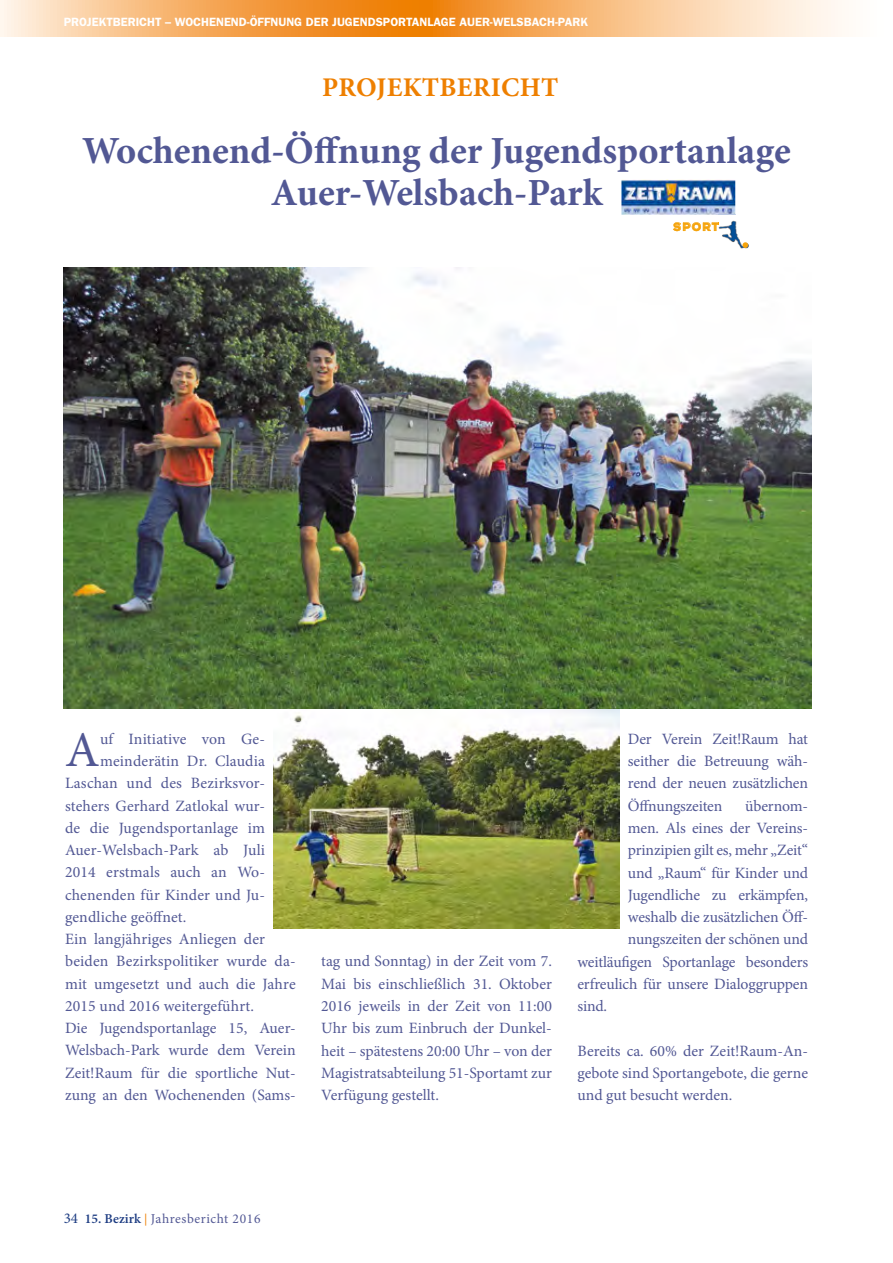
<style>
.page{position:relative;width:893px;height:1263px;background:#fff}
.page>*{position:absolute;margin:0;border:0;box-sizing:border-box;transform-origin:0 0}
.t1{font:49.95px "Minion Pro";color:#525894}
.t2{font:700 38.4px/41.8px "Minion Pro";color:#525894;text-align:center}
.t3{font:700 27px "Minion Pro";letter-spacing:.01em;color:#ee7f00}
.t4{font:15.75px/22.2px "Minion Pro";color:#525894;text-align:justify}
.t5{font:13.5px "Minion Pro";letter-spacing:.04em;color:#525894}
.t6{font:700 13.05px "Bonn";color:#f5a30b}
.t7{font:600 12px "ITC Franklin Gothic Std";color:#fff}
.s1{font-size:15px;color:#1d3c82}
.s2{font-weight:600;color:#1d3c82}
.s3{font-family:"Helvetica Neue";font-size:12px;color:#ee7f00}
</style>
<div class="page">
<img style="left:720px;top:220px;width:29px;height:29px">
<img style="left:621px;top:179px;width:114px;height:36px">
<svg style="left:719px;top:214px;width:16px;height:1px"></svg>
<svg style="left:673px;top:222px;width:47px;height:9px"></svg>
<svg style="left:742px;top:242px;width:6px;height:6px"></svg>
<svg style="left:0;top:0;width:845px;height:36px;background:#f7b876"></svg>
<img style="left:274px;top:709px;width:345px;height:219px">
<img style="left:64px;top:268px;width:748px;height:441px">
<p class="t7" style="left:64px;top:14px;width:526px">PROJEKTBERICHT – WOCHENEND-ÖFFNUNG DER JUGENDSPORTANLAGE AUER-WELSBACH-PARK</p>
<h3 class="t3" style="left:322px;top:69px;width:238px">PROJEKTBERICHT</h3>
<h2 class="t2" style="left:82px;top:129px;width:710px">Wochenend-Öffnung der Jugendsportanlage<br>Auer-Welsbach-Park</h2>
<p class="t6" style="left:673px;top:220px;width:47px">S P O R T</p>
<h1 class="t1" style="left:65px;top:717px;width:36px">A</h1>
<p class="t4" style="left:100px;top:728px;width:166px">uf Initiative von Ge-</p>
<p class="t4" style="left:100px;top:750px;width:166px">meinderätin Dr. Claudia</p>
<p class="t4" style="left:65px;top:772px;width:202px">Laschan und des Bezirksvor-</p>
<p class="t4" style="left:65px;top:794px;width:202px">stehers Gerhard Zatlokal wur-</p>
<p class="t4" style="left:65px;top:817px;width:202px">de die Jugendsportanlage im</p>
<p class="t4" style="left:65px;top:839px;width:202px">Auer-Welsbach-Park ab Juli</p>
<p class="t4" style="left:65px;top:861px;width:201px">2014 erstmals auch an Wo-</p>
<p class="t4" style="left:65px;top:883px;width:202px">chenenden für Kinder und Ju-</p>
<p class="t4" style="left:65px;top:906px;width:123px">gendliche geöffnet.</p>
<p class="t4" style="left:65px;top:928px;width:201px">Ein langjähriges Anliegen der</p>
<p class="t4" style="left:65px;top:950px;width:232px">beiden Bezirkspolitiker wurde da-</p>
<p class="t4" style="left:65px;top:973px;width:232px">mit umgesetzt und auch die Jahre</p>
<p class="t4" style="left:65px;top:995px;width:191px">2015 und 2016 weitergeführt.</p>
<p class="t4" style="left:65px;top:1017px;width:232px">Die Jugendsportanlage 15, Auer-</p>
<p class="t4" style="left:65px;top:1039px;width:232px">Welsbach-Park wurde dem Verein</p>
<p class="t4" style="left:65px;top:1062px;width:232px">Zeit!Raum für die sportliche Nut-</p>
<p class="t4" style="left:65px;top:1084px;width:232px">zung an den Wochenenden (Sams-</p>
<p class="t4" style="left:321px;top:950px;width:232px">tag und Sonntag) in der Zeit vom 7.<br>Mai bis einschließlich 31. Oktober 2016 jeweils in der Zeit von 11:00<br>Uhr bis zum Einbruch der Dunkel&shy;heit – spätestens 20:00 Uhr – von der Magistratsabteilung 51-Sportamt zur Verfügung gestellt.</p>
<p class="t4" style="left:628px;top:728px;width:182px">Der Verein Zeit!Raum hat seither die Betreuung wäh&shy;rend der neuen zusätzlichen Öffnungszeiten</p>
<p class="t4" style="left:745px;top:795px;width:64px">übernom-</p>
<p class="t4" style="left:628px;top:817px;width:182px">men. Als eines der Vereins-</p>
<p class="t4" style="left:628px;top:839px;width:182px">prinzipien gilt es, mehr „Zeit“</p>
<p class="t4" style="left:628px;top:861px;width:182px">und „Raum“ für Kinder und</p>
<p class="t4" style="left:628px;top:884px;width:182px">Jugendliche zu erkämpfen,</p>
<p class="t4" style="left:628px;top:906px;width:182px">weshalb die zusätzlichen Öff-</p>
<p class="t4" style="left:628px;top:928px;width:182px">nungszeiten der schönen und</p>
<p class="t4" style="left:577px;top:950px;width:232px">weitläufigen Sportanlage besonders</p>
<p class="t4" style="left:577px;top:973px;width:232px">erfreulich für unsere Dialoggruppen</p>
<p class="t4" style="left:577px;top:995px;width:31px">sind.</p>
<p class="t4" style="left:577px;top:1039px;width:232px">Bereits ca. 60% der Zeit!Raum-An&shy;gebote sind Sportangebote, die gerne und gut besucht werden.</p>
<p class="t5" style="left:64px;top:1210px;width:198px"><span class="s1">34</span> <span class="s2">15. Bezirk</span> <span class="s3">|</span> Jahresbericht 2016</p>
</div>
